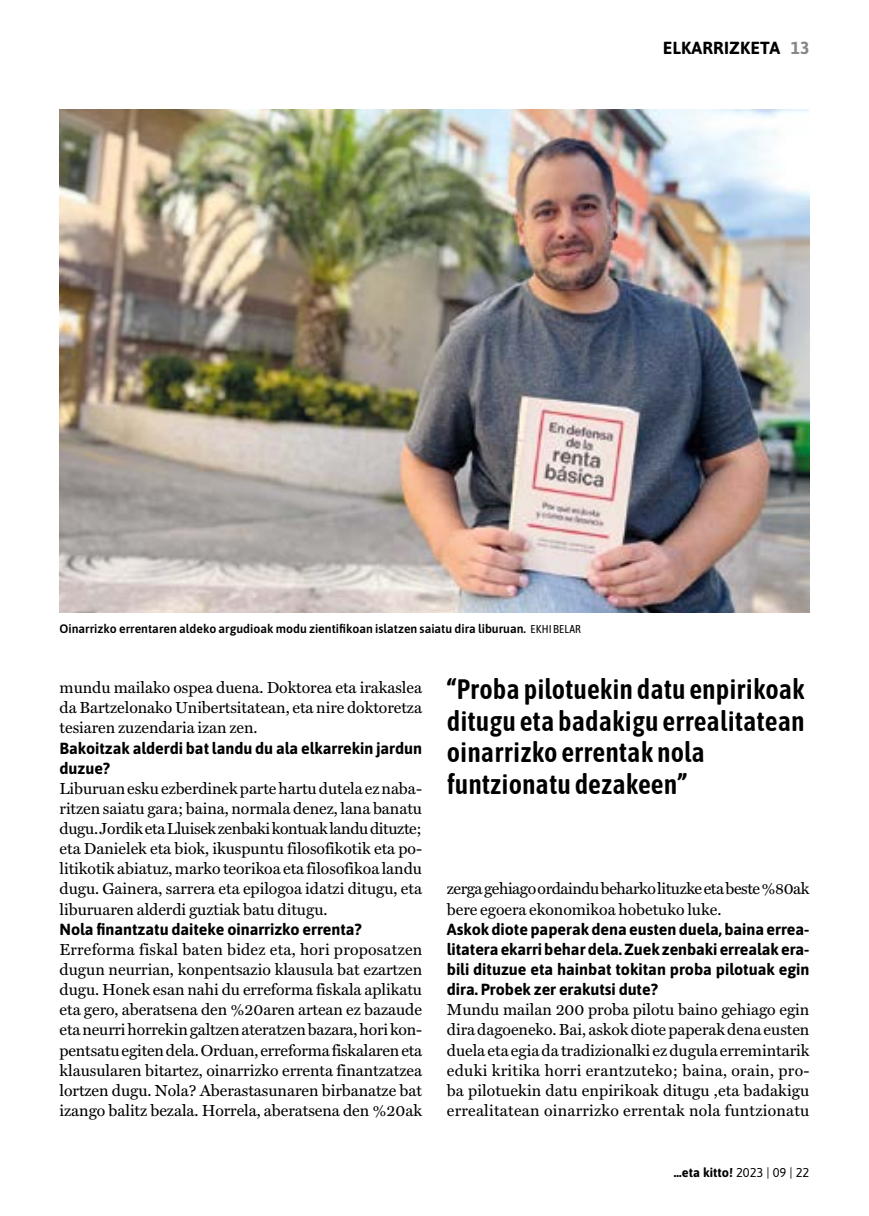
<style>
.page{position:relative;width:869px;height:1216px;background:#fff}
.page>*{position:absolute;margin:0;border:0;box-sizing:border-box;transform-origin:0 0}
.t1{font:600 28px/31.5px "Asap Condensed";color:#000}
.t2{font:700 17.5px "Asap";letter-spacing:.01em;color:#000}
.t3{font:16.1px/20.1px "Miller Text Roman";letter-spacing:-.005em;color:#000;text-align:justify}
.t4{font:700 16.1px/20.1px "Asap";letter-spacing:-.005em;color:#000}
.t5{font:16.1px/20.1px "Miller Text Roman";letter-spacing:-.025em;color:#000}
.t6{font:700 12.78px "Asap";color:#000}
.t7{font:600 12.25px "Asap";color:#000}
.s1{color:#878787}
.s2{font-family:"Asap Condensed";font-weight:400;font-size:11.38px}
.s3{font-weight:400}
</style>
<div class="page">
<img style="left:60px;top:109px;width:749px;height:503px">
<p class="t2" style="left:662px;top:36px;width:148px">ELKARRIZKETA <span class="s1">13</span></p>
<p class="t7" style="left:60px;top:619px;width:522px">Oinarrizko errentaren aldeko argudioak modu zientifikoan islatzen saiatu dira liburuan. <span class="s2">EKHI BELAR</span></p>
<p class="t3" style="left:60px;top:677px;width:364px">mundu mailako ospea duena. Doktorea eta irakaslea da Bartzelonako Unibertsitatean, eta nire doktoretza tesiaren zuzendaria izan zen.</p>
<p class="t4" style="left:60px;top:737px;width:364px">Bakoitzak alderdi bat landu du ala elkarrekin jardun duzue?</p>
<p class="t3" style="left:60px;top:778px;width:364px">Liburuan esku ezberdinek parte hartu dutela ez naba&shy;ritzen saiatu gara; baina, normala denez, lana banatu dugu. Jordik eta Lluisek zenbaki kontuak landu dituzte; eta Danielek eta biok, ikuspuntu filosofikotik eta po&shy;litikotik abiatuz, marko teorikoa eta filosofikoa landu dugu. Gainera, sarrera eta epilogoa idatzi ditugu, eta liburuaren alderdi guztiak batu ditugu.</p>
<p class="t4" style="left:60px;top:918px;width:303px">Nola finantzatu daiteke oinarrizko errenta?</p>
<p class="t3" style="left:60px;top:939px;width:364px">Erreforma fiskal baten bidez eta, hori proposatzen dugun neurrian, konpentsazio klausula bat ezartzen dugu. Honek esan nahi du erreforma fiskala aplikatu eta gero, aberatsena den %20aren artean ez bazaude eta neurri horrekin galtzen ateratzen bazara, hori kon&shy;pentsatu egiten dela. Orduan, erreforma fiskalaren eta klausularen bitartez, oinarrizko errenta finantzatzea lortzen dugu. Nola? Aberastasunaren birbanatze bat izango balitz bezala. Horrela, aberatsena den %20ak</p>
<h1 class="t1" style="left:446px;top:672px;width:359px">“Proba pilotuekin datu enpirikoak ditugu eta badakigu errealitatean oinarrizko errentak nola funtzionatu dezakeen”</h1>
<p class="t5" style="left:446px;top:878px;width:364px">zerga gehiago ordaindu beharko lituzke eta beste %80ak bere egoera ekonomikoa hobetuko luke.</p>
<p class="t4" style="left:446px;top:918px;width:364px;text-align:justify">Askok diote paperak dena eusten duela, baina errea&shy;litatera ekarri behar dela. Zuek zenbaki errealak era&shy;bili dituzue eta hainbat tokitan proba pilotuak egin dira. Probek zer erakutsi dute?</p>
<p class="t3" style="left:446px;top:999px;width:364px">Mundu mailan 200 proba pilotu baino gehiago egin dira dagoeneko. Bai, askok diote paperak dena eusten duela eta egia da tradizionalki ez dugula erremintarik eduki kritika horri erantzuteko; baina, orain, pro&shy;ba pilotuekin datu enpirikoak ditugu ,eta badakigu errealitatean oinarrizko errentak nola funtzionatu</p>
<p class="t6" style="left:673px;top:1162px;width:137px">…eta kitto! <span class="s3">2023 | 09 | 22</span></p>
</div>
